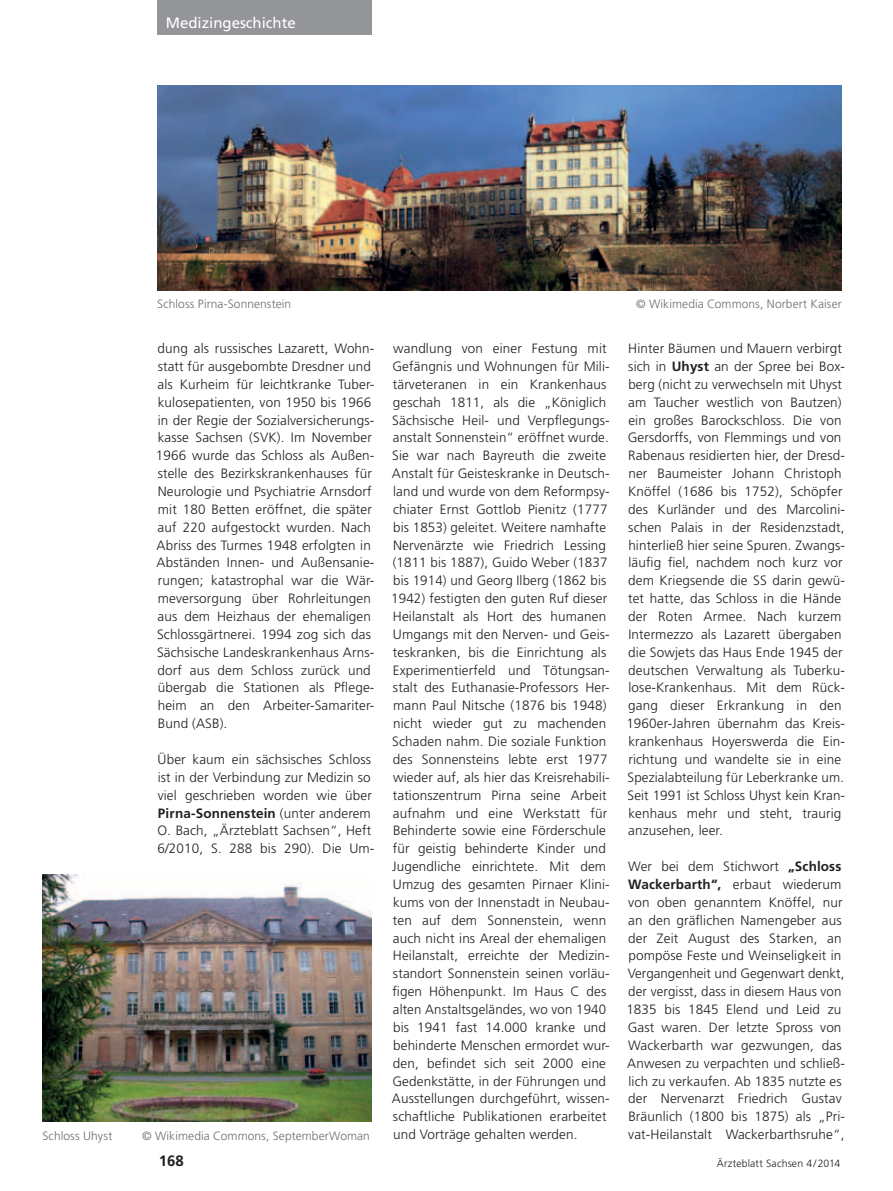
<style>
.page{position:relative;width:893px;height:1191px;background:#fff}
.page>*{position:absolute;margin:0;border:0;box-sizing:border-box;transform-origin:0 0}
.t1{font:15px "Frutiger";color:#fff}
.t2{font:700 15px "Frutiger";color:#231f20}
.Text_allgemein{font:300 13.5px/17.9px "Frutiger";letter-spacing:.01em;color:#231f20}
.Bildunterschrift{font:300 12px "Frutiger";letter-spacing:.01em;color:#6c6d70}
.t3{font:300 10.5px "Frutiger";letter-spacing:.01em;color:#231f20}
.s1{font-weight:700}
</style>
<div class="page">
<div style="left:157px;top:0;width:214px;height:34px;background:#939598"></div>
<img style="left:157px;top:85px;width:685px;height:205px">
<img style="left:43px;top:875px;width:328px;height:246px">
<p class="t1" style="left:166px;top:14px;width:132px">Medizingeschichte</p>
<p class="Bildunterschrift" style="left:157px;top:297px;width:135px">Schloss Pirna-Sonnenstein</p>
<p class="Bildunterschrift" style="left:636px;top:297px;width:207px">© Wikimedia Commons, Norbert Kaiser</p>
<p class="Text_allgemein" style="left:156px;top:339px;width:220px">dung als russisches Lazarett, Wohn&shy;statt für ausgebombte Dresdner und als Kurheim für leichtkranke Tuber&shy;kulosepatienten, von 1950 bis 1966 in der Regie der Sozialversicherungs&shy;kasse Sachsen (SVK). Im November 1966 wurde das Schloss als Außen&shy;stelle des Bezirkskrankenhauses für Neurologie und Psychiatrie Arnsdorf mit 180 Betten eröffnet, die später auf 220 aufgestockt wurden. Nach Abriss des Turmes 1948 erfolgten in Abständen Innen- und Außensanie&shy;rungen; katastrophal war die Wär&shy;meversorgung über Rohrleitungen aus dem Heizhaus der ehemaligen Schlossgärtnerei. 1994 zog sich das Sächsische Landeskrankenhaus Arns&shy;dorf aus dem Schloss zurück und übergab die Stationen als Pflege&shy;heim an den Arbeiter-Samariter-Bund (ASB).</p>
<p class="Text_allgemein" style="left:157px;top:750px;width:216px;text-align:justify">Über kaum ein sächsisches Schloss ist in der Verbindung zur Medizin so viel geschrieben worden wie über <span class="s1">Pirna-Sonnenstein</span> (unter anderem O. Bach, „Ärzteblatt Sachsen“, Heft 6/2010, S. 288 bis 290). Die Um--</p>
<p class="Bildunterschrift" style="left:42px;top:1128px;width:71px">Schloss Uhyst</p>
<p class="Bildunterschrift" style="left:142px;top:1128px;width:229px">© Wikimedia Commons, SeptemberWoman</p>
<p class="Text_allgemein" style="left:391px;top:339px;width:220px">wandlung von einer Festung mit Gefängnis und Wohnungen für Mili&shy;tärveteranen in ein Krankenhaus geschah 1811, als die „Königlich Sächsische Heil- und Verpflegungs&shy;anstalt Sonnenstein“ eröffnet wurde.<br>Sie war nach Bayreuth die zweite Anstalt für Geisteskranke in Deutsch&shy;land und wurde von dem Reformpsy&shy;chiater Ernst Gottlob Pienitz (1777 bis 1853) geleitet. Weitere namhafte Nervenärzte wie Friedrich Lessing (1811 bis 1887), Guido Weber (1837 bis 1914) und Georg Ilberg (1862 bis 1942) festigten den guten Ruf dieser Heilanstalt als Hort des humanen Umgangs mit den Nerven- und Geis&shy;teskranken, bis die Einrichtung als Experimentierfeld und Tötungsan&shy;stalt des Euthanasie-Professors Her&shy;mann Paul Nitsche (1876 bis 1948) nicht wieder gut zu machenden Schaden nahm. Die soziale Funktion des Sonnensteins lebte erst 1977 wieder auf, als hier das Kreisrehabili&shy;tationszentrum Pirna seine Arbeit aufnahm und eine Werkstatt für Behinderte sowie eine Förderschule für geistig behinderte Kinder und Jugendliche einrichtete. Mit dem Umzug des gesamten Pirnaer Klini&shy;kums von der Innenstadt in Neubau&shy;ten auf dem Sonnenstein, wenn auch nicht ins Areal der ehemaligen Heilanstalt, erreichte der Medizin&shy;standort Sonnenstein seinen vorläu&shy;figen Höhenpunkt. Im Haus C des alten Anstaltsgeländes, wo von 1940 bis 1941 fast 14.000 kranke und behinderte Menschen ermordet wur&shy;den, befindet sich seit 2000 eine Gedenkstätte, in der Führungen und Ausstellungen durchgeführt, wissen&shy;schaftliche Publikationen erarbeitet und Vorträge gehalten werden.</p>
<p class="Text_allgemein" style="left:626px;top:339px;width:220px">Hinter Bäumen und Mauern verbirgt sich in <span class="s1">Uhyst</span> an der Spree bei Box&shy;berg (nicht zu verwechseln mit Uhyst am Taucher westlich von Bautzen) ein großes Barockschloss. Die von Gersdorffs, von Flemmings und von Rabenaus residierten hier, der Dresd&shy;ner Baumeister Johann Christoph Knöffel (1686 bis 1752), Schöpfer des Kurländer und des Marcolini&shy;schen Palais in der Residenzstadt, hinterließ hier seine Spuren. Zwangs&shy;läufig fiel, nachdem noch kurz vor dem Kriegsende die SS darin gewü&shy;tet hatte, das Schloss in die Hände der Roten Armee. Nach kurzem Intermezzo als Lazarett übergaben die Sowjets das Haus Ende 1945 der deutschen Verwaltung als Tuberku&shy;lose-Krankenhaus. Mit dem Rück&shy;gang dieser Erkrankung in den 1960er-Jahren übernahm das Kreis&shy;krankenhaus Hoyerswerda die Ein&shy;richtung und wandelte sie in eine Spezialabteilung für Leberkranke um.<br>Seit 1991 ist Schloss Uhyst kein Kran&shy;kenhaus mehr und steht, traurig anzusehen, leer.</p>
<p class="Text_allgemein" style="left:626px;top:857px;width:220px">Wer bei dem Stichwort <span class="s1">„Schloss Wackerbarth“,</span> erbaut wiederum von oben genanntem Knöffel, nur an den gräflichen Namengeber aus der Zeit August des Starken, an pompöse Feste und Weinseligkeit in Vergangenheit und Gegenwart denkt, der vergisst, dass in diesem Haus von 1835 bis 1845 Elend und Leid zu Gast waren. Der letzte Spross von Wackerbarth war gezwungen, das Anwesen zu verpachten und schließ&shy;lich zu verkaufen. Ab 1835 nutzte es der Nervenarzt Friedrich Gustav Bräunlich (1800 bis 1875) als „Pri&shy;vat-Heilanstalt Wackerbarthsruhe“,</p>
<p class="t2" style="left:159px;top:1151px;width:27px">168</p>
<p class="t3" style="left:717px;top:1157px;width:125px">Ärzteblatt Sachsen 4/2014</p>
</div>
